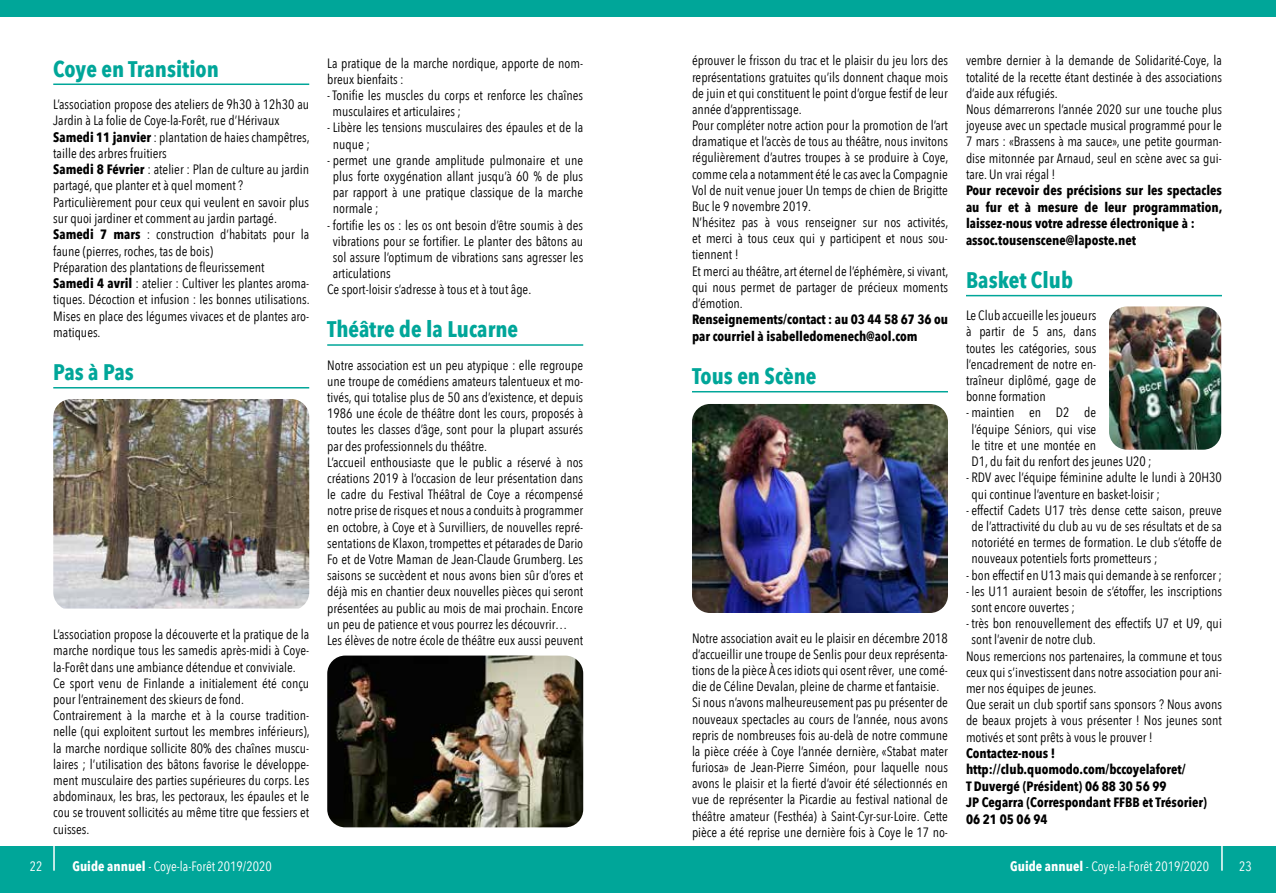
<style>
.page{position:relative;width:1276px;height:893px;background:#fff}
.page>*{position:absolute;margin:0;border:0;box-sizing:border-box;transform-origin:0 0}
.t1{font:700 22.5px "Avenir Next Condensed";color:#00a699}
.t2{font:13.5px/16.2px "Avenir Next Condensed";color:#000}
.t3{font:700 13.5px/16.5px "Avenir Next Condensed";color:#000}
.t4{font:13.5px "Avenir Next Condensed";color:#fff}
.s1{font-weight:700}
</style>
<div class="page">
<div style="left:0;top:846px;width:1276px;height:47px;background:#00a699"></div>
<div style="left:0;top:0;width:1276px;height:17px;background:#00a699"></div>
<svg style="left:1221px;top:846px;width:1px;height:25px"></svg>
<hr style="left:53px;top:843px;width:2px;height:28px;background:#fff">
<hr style="left:53px;top:84px;width:256px;height:1px;background:#00a699">
<hr style="left:53px;top:387px;width:256px;height:1px;background:#00a699">
<hr style="left:327px;top:344px;width:256px;height:2px;background:#00a699">
<hr style="left:692px;top:391px;width:256px;height:1px;background:#00a699">
<hr style="left:966px;top:295px;width:256px;height:1px;background:#00a699">
<img style="left:53px;top:399px;width:256px;height:210px">
<img style="left:327px;top:656px;width:256px;height:171px">
<img style="left:692px;top:404px;width:256px;height:209px">
<img style="left:1109px;top:306px;width:112px;height:144px">
<h1 class="t1" style="left:53px;top:55px;width:167px">Coye en Transition</h1>
<p class="t2" style="left:53px;top:95px;width:258px">L’association propose des ateliers de 9h30 à 12h30 au Jardin à La folie de Coye-la-Forêt, rue d’Hérivaux <span class="s1">Samedi 11 janvier</span> : plantation de haies champêtres, taille des arbres fruitiers<br><span class="s1">Samedi 8 Février</span> : atelier : Plan de culture au jardin partagé, que planter et à quel moment ?<br>Particulièrement pour ceux qui veulent en savoir plus sur quoi jardiner et comment au jardin partagé.<br><span class="s1">Samedi 7 mars</span> : construction d’habitats pour la faune (pierres, roches, tas de bois)<br>Préparation des plantations de fleurissement<br><span class="s1">Samedi 4 avril</span> : atelier : Cultiver les plantes aroma&shy;tiques. Décoction et infusion : les bonnes utilisations.<br>Mises en place des légumes vivaces et de plantes aro&shy;matiques.</p>
<h1 class="t1" style="left:53px;top:358px;width:82px">Pas à Pas</h1>
<p class="t2" style="left:53px;top:626px;width:258px">L’association propose la découverte et la pratique de la marche nordique tous les samedis après-midi à Coye&shy;la-Forêt dans une ambiance détendue et conviviale.<br>Ce sport venu de Finlande a initialement été conçu pour l’entrainement des skieurs de fond.<br>Contrairement à la marche et à la course tradition&shy;nelle (qui exploitent surtout les membres inférieurs), la marche nordique sollicite 80% des chaînes muscu&shy;laires ; l’utilisation des bâtons favorise le développe&shy;ment musculaire des parties supérieures du corps. Les abdominaux, les bras, les pectoraux, les épaules et le cou se trouvent sollicités au même titre que fessiers et cuisses.</p>
<p class="t2" style="left:327px;top:54px;width:257px">La pratique de la marche nordique, apporte de nom&shy;breux bienfaits :</p>
<p class="t2" style="left:332px;top:86px;width:252px;text-indent:-5px">- Tonifie les muscles du corps et renforce les chaînes musculaires et articulaires ;</p>
<p class="t2" style="left:333px;top:119px;width:252px;text-indent:-6px">- Libère les tensions musculaires des épaules et de la nuque ;</p>
<p class="t2" style="left:333px;top:151px;width:252px;text-align:justify;text-indent:-6px">- permet une grande amplitude pulmonaire et une plus forte oxygénation allant jusqu’à 60 % de plus par rapport à une pratique classique de la marche normale ;</p>
<p class="t2" style="left:327px;top:216px;width:257px">- fortifie les os : les os ont besoin d’être soumis à des</p>
<p class="t2" style="left:333px;top:232px;width:252px">vibrations pour se fortifier. Le planter des bâtons au</p>
<p class="t2" style="left:333px;top:248px;width:252px">sol assure l’optimum de vibrations sans agresser les</p>
<p class="t2" style="left:333px;top:265px;width:60px">articulations</p>
<p class="t2" style="left:327px;top:281px;width:205px">Ce sport-loisir s’adresse à tous et à tout âge.</p>
<h1 class="t1" style="left:327px;top:316px;width:192px">Théâtre de la Lucarne</h1>
<p class="t2" style="left:327px;top:356px;width:257px">Notre association est un peu atypique : elle regroupe une troupe de comédiens amateurs talentueux et mo&shy;tivés, qui totalise plus de 50 ans d’existence, et depuis 1986 une école de théâtre dont les cours, proposés à toutes les classes d’âge, sont pour la plupart assurés par des professionnels du théâtre.<br>L’accueil enthousiaste que le public a réservé à nos créations 2019 à l’occasion de leur présentation dans le cadre du Festival Théâtral de Coye a récompensé notre prise de risques et nous a conduits à programmer en octobre, à Coye et à Survilliers, de nouvelles repré&shy;sentations de Klaxon, trompettes et pétarades de Dario Fo et de Votre Maman de Jean-Claude Grumberg. Les saisons se succèdent et nous avons bien sûr d’ores et déjà mis en chantier deux nouvelles pièces qui seront présentées au public au mois de mai prochain. Encore un peu de patience et vous pourrez les découvrir… Les élèves de notre école de théâtre eux aussi peuvent</p>
<p class="t2" style="left:692px;top:52px;width:258px">éprouver le frisson du trac et le plaisir du jeu lors des représentations gratuites qu’ils donnent chaque mois de juin et qui constituent le point d’orgue festif de leur année d’apprentissage.<br>Pour compléter notre action pour la promotion de l’art dramatique et l’accès de tous au théâtre, nous invitons régulièrement d’autres troupes à se produire à Coye, comme cela a notamment été le cas avec la Compagnie Vol de nuit venue jouer Un temps de chien de Brigitte Buc le 9 novembre 2019.<br>N’hésitez pas à vous renseigner sur nos activités, et merci à tous ceux qui y participent et nous sou&shy;tiennent !<br>Et merci au théâtre, art éternel de l’éphémère, si vivant, qui nous permet de partager de précieux moments d’émotion.</p>
<p class="t3" style="left:692px;top:311px;width:257px">Renseignements/contact : au 03 44 58 67 36 ou par courriel à isabelledomenech@aol.com</p>
<h1 class="t1" style="left:692px;top:362px;width:126px">Tous en Scène</h1>
<p class="t2" style="left:692px;top:629px;width:257px">Notre association avait eu le plaisir en décembre 2018 d’accueillir une troupe de Senlis pour deux représenta&shy;tions de la pièce À ces idiots qui osent rêver, une comé&shy;die de Céline Devalan, pleine de charme et fantaisie.<br>Si nous n’avons malheureusement pas pu présenter de nouveaux spectacles au cours de l’année, nous avons repris de nombreuses fois au-delà de notre commune la pièce créée à Coye l’année dernière, «Stabat mater furiosa» de Jean-Pierre Siméon, pour laquelle nous avons le plaisir et la fierté d’avoir été sélectionnés en vue de représenter la Picardie au festival national de théâtre amateur (Festhéa) à Saint-Cyr-sur-Loire. Cette pièce a été reprise une dernière fois à Coye le 17 no-</p>
<p class="t2" style="left:966px;top:52px;width:257px">vembre dernier à la demande de Solidarité-Coye, la totalité de la recette étant destinée à des associations d’aide aux réfugiés.<br>Nous démarrerons l’année 2020 sur une touche plus joyeuse avec un spectacle musical programmé pour le 7 mars : «Brassens à ma sauce», une petite gourman&shy;dise mitonnée par Arnaud, seul en scène avec sa gui&shy;tare. Un vrai régal !</p>
<p class="t3" style="left:966px;top:182px;width:258px">Pour recevoir des précisions sur les spectacles au fur et à mesure de leur programmation, laissez-nous votre adresse électronique à : assoc.tousenscene@laposte.net</p>
<h1 class="t1" style="left:966px;top:266px;width:108px">Basket Club</h1>
<p class="t2" style="left:966px;top:307px;width:132px;text-align:justify">Le Club accueille les joueurs à partir de 5 ans, dans toutes les catégories, sous l’encadrement de notre en&shy;traîneur diplômé, gage de bonne formation</p>
<p class="t2" style="left:971px;top:404px;width:182px;text-indent:-6px">- maintien en D2 de<br>l’équipe Séniors, qui vise<br>le titre et une montée en<br>D1, du fait du renfort des jeunes U20 ;</p>
<p class="t2" style="left:971px;top:469px;width:252px;text-indent:-6px">- RDV avec l’équipe féminine adulte le lundi à 20H30 qui continue l’aventure en basket-loisir ;</p>
<p class="t2" style="left:971px;top:501px;width:252px;text-align:justify;text-indent:-6px">- effectif Cadets U17 très dense cette saison, preuve de l’attractivité du club au vu de ses résultats et de sa notoriété en termes de formation. Le club s’étoffe de nouveaux potentiels forts prometteurs ;</p>
<p class="t2" style="left:966px;top:566px;width:257px">- bon effectif en U13 mais qui demande à se renforcer ;</p>
<p class="t2" style="left:971px;top:582px;width:252px;text-indent:-6px">- les U11 auraient besoin de s’étoffer, les inscriptions sont encore ouvertes ;</p>
<p class="t2" style="left:966px;top:615px;width:257px">- très bon renouvellement des effectifs U7 et U9, qui</p>
<p class="t2" style="left:971px;top:631px;width:126px">sont l’avenir de notre club.</p>
<p class="t2" style="left:966px;top:647px;width:257px">Nous remercions nos partenaires, la commune et tous</p>
<p class="t2" style="left:966px;top:663px;width:257px">ceux qui s’investissent dans notre association pour ani-</p>
<p class="t2" style="left:966px;top:679px;width:132px">mer nos équipes de jeunes.</p>
<p class="t2" style="left:966px;top:696px;width:257px">Que serait un club sportif sans sponsors ? Nous avons</p>
<p class="t2" style="left:966px;top:712px;width:257px">de beaux projets à vous présenter ! Nos jeunes sont</p>
<p class="t2" style="left:966px;top:728px;width:188px">motivés et sont prêts à vous le prouver !</p>
<p class="t3" style="left:966px;top:745px;width:242px">Contactez-nous ! http://club.quomodo.com/bccoyelaforet/<br>T Duvergé (Président) 06 88 30 56 99<br>JP Cegarra (Correspondant FFBB et Trésorier)<br>06 21 05 06 94</p>
<p class="t4" style="left:30px;top:854px;width:14px">22</p>
<p class="t4" style="left:72px;top:854px;width:201px"><span class="s1">Guide annuel</span> - Coye-la-Forêt 2019/2020</p>
<p class="t4" style="left:1010px;top:854px;width:201px"><span class="s1">Guide annuel</span> - Coye-la-Forêt 2019/2020</p>
<p class="t4" style="left:1239px;top:854px;width:14px">23</p>
</div>
